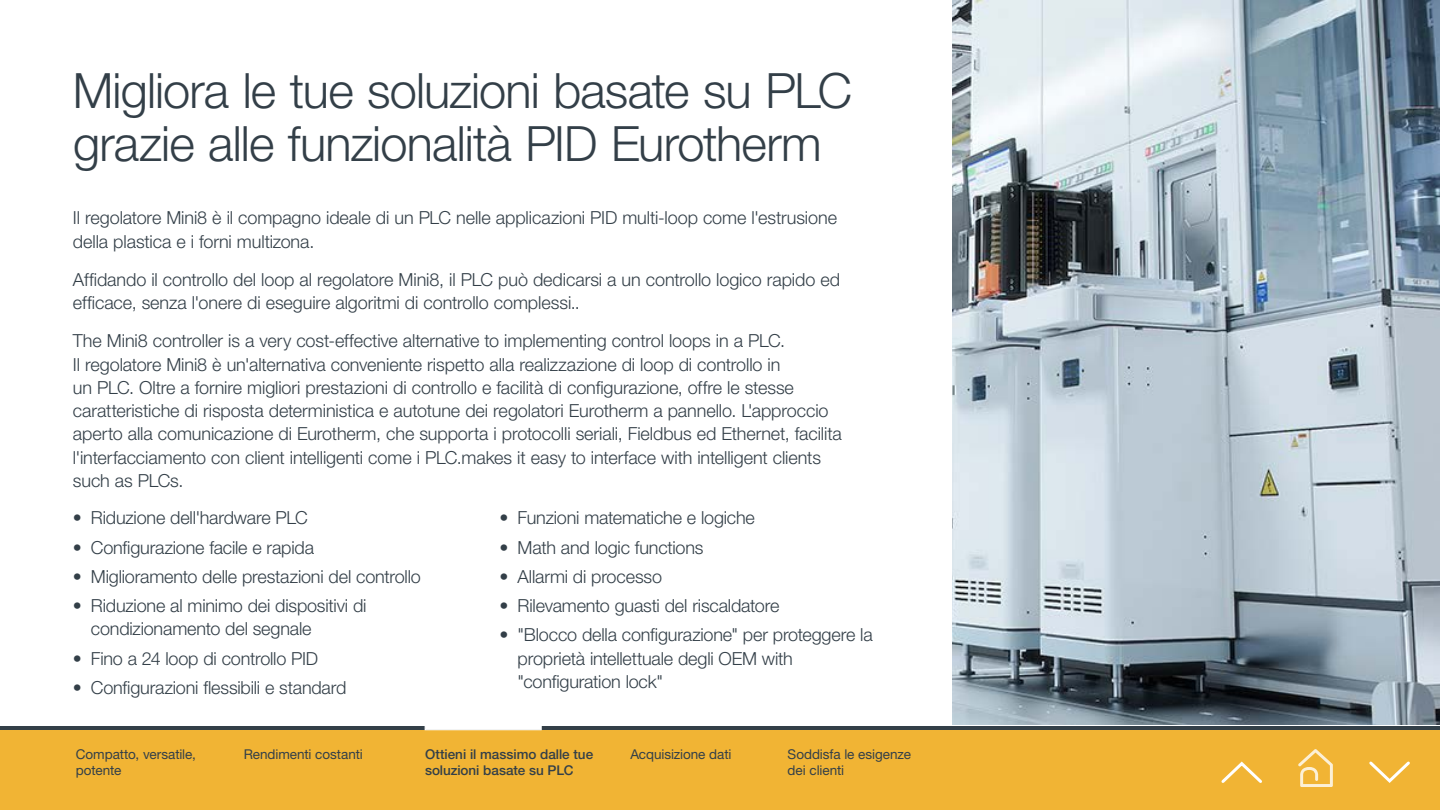
<style>
.page{position:relative;width:1440px;height:810px;background:#fff}
.page>*{position:absolute;margin:0;border:0;box-sizing:border-box;transform-origin:0 0}
.t1{font:300 48.75px/53.2px "Helvetica Neue LT Std";letter-spacing:-.02em;color:#333f48}
.t2{font:300 18px/23.2px "Helvetica Neue LT Std";letter-spacing:-.01em;color:#333f48}
.t3{font:13.5px/15.8px "Helvetica Neue LT Std";letter-spacing:-.005em;color:#333f48}
.t4{font:500 13.5px/15.8px "Helvetica Neue LT Std";letter-spacing:-.005em;color:#333f48}
</style>
<div class="page">
<div style="left:0;top:726px;width:1440px;height:84px;background:#f1b434"></div>
<hr style="left:0;top:726px;width:1440px;height:4px;background:#333f48">
<svg style="left:1298px;top:749px;width:35px;height:38px"></svg>
<svg style="left:425px;top:726px;width:116px;height:4px"></svg>
<svg style="left:1369px;top:761px;width:41px;height:22px"></svg>
<svg style="left:1221px;top:761px;width:41px;height:22px"></svg>
<img style="left:952px;top:0;width:488px;height:725px">
<h1 class="t1" style="left:73px;top:63px;width:781px">Migliora le tue soluzioni basate su PLC grazie alle funzionalità PID Eurotherm</h1>
<p class="t2" style="left:73px;top:206px;width:766px">Il regolatore Mini8 è il compagno ideale di un PLC nelle applicazioni PID multi-loop come l'estrusione della plastica e i forni multizona.</p>
<p class="t2" style="left:73px;top:267px;width:769px">Affidando il controllo del loop al regolatore Mini8, il PLC può dedicarsi a un controllo logico rapido ed efficace, senza l'onere di eseguire algoritmi di controllo complessi..</p>
<p class="t2" style="left:73px;top:329px;width:770px">The Mini8 controller is a very cost-effective alternative to implementing control loops in a PLC.<br>Il regolatore Mini8 è un'alternativa conveniente rispetto alla realizzazione di loop di controllo in<br>un PLC. Oltre a fornire migliori prestazioni di controllo e facilità di configurazione, offre le stesse caratteristiche di risposta deterministica e autotune dei regolatori Eurotherm a pannello. L'approccio aperto alla comunicazione di Eurotherm, che supporta i protocolli seriali, Fieldbus ed Ethernet, facilita l'interfacciamento con client intelligenti come i PLC.makes it easy to interface with intelligent clients such as PLCs.</p>
<p class="t2" style="left:73px;top:506px;width:236px">• Riduzione dell'hardware PLC</p>
<p class="t2" style="left:73px;top:535px;width:243px">• Configurazione facile e rapida</p>
<p class="t2" style="left:73px;top:564px;width:349px">• Miglioramento delle prestazioni del controllo</p>
<p class="t2" style="left:91px;top:594px;width:277px;text-indent:-18px">• Riduzione al minimo dei dispositivi di condizionamento del segnale</p>
<p class="t2" style="left:73px;top:646px;width:247px">• Fino a 24 loop di controllo PID</p>
<p class="t2" style="left:73px;top:675px;width:275px">• Configurazioni flessibili e standard</p>
<p class="t2" style="left:500px;top:506px;width:257px">• Funzioni matematiche e logiche</p>
<p class="t2" style="left:500px;top:535px;width:205px">• Math and logic functions</p>
<p class="t2" style="left:500px;top:564px;width:164px">• Allarmi di processo</p>
<p class="t2" style="left:500px;top:594px;width:281px">• Rilevamento guasti del riscaldatore</p>
<p class="t2" style="left:518px;top:623px;width:357px;text-indent:-18px">• "Blocco della configurazione" per proteggere la proprietà intellettuale degli OEM with "configuration lock"</p>
<p class="t3" style="left:76px;top:746px;width:122px">Compatto, versatile,</p>
<p class="t3" style="left:244px;top:746px;width:121px">Rendimenti costanti</p>
<p class="t3" style="left:76px;top:762px;width:47px">potente</p>
<p class="t4" style="left:425px;top:746px;width:170px">Ottieni il massimo dalle tue soluzioni basate su PLC</p>
<p class="t3" style="left:630px;top:746px;width:103px">Acquisizione dati</p>
<p class="t3" style="left:788px;top:746px;width:125px">Soddisfa le esigenze dei clienti</p>
</div>
